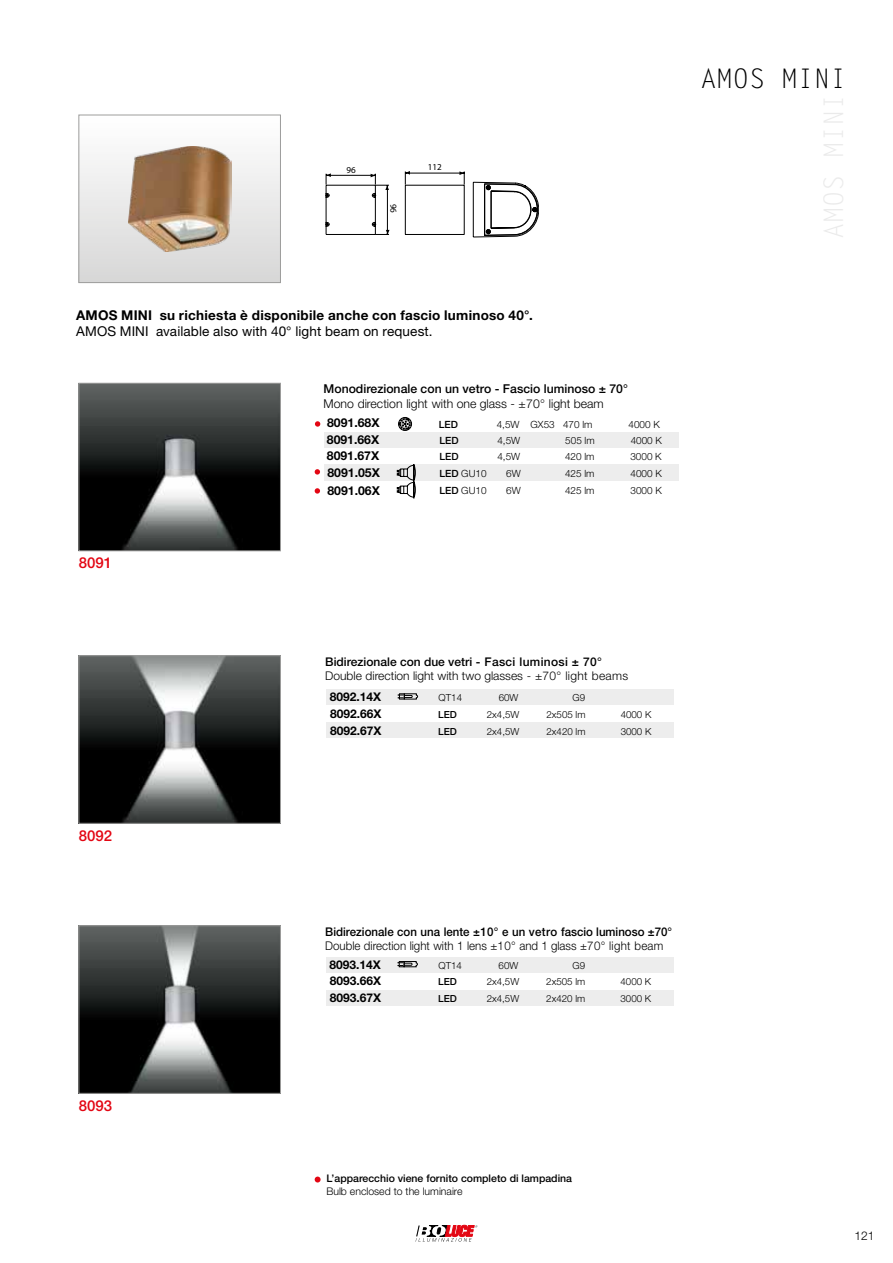
<style>
.page{position:relative;width:893px;height:1263px;background:#fff}
.page>*{position:absolute;margin:0;border:0;box-sizing:border-box;transform-origin:0 0}
.t1{font:27px "Letter Gothic Std";color:#000}
.t2{font:500 15px "Helvetica Neue LT Std";color:#e30613}
.t3{font:700 13.5px "Helvetica Neue LT Std";letter-spacing:.02em;color:#000}
.t4{font:13.5px "Helvetica Neue LT Std";letter-spacing:.01em;color:#000}
.t5{font:500 12.3px "Helvetica Neue";color:#000}
.t6{font:300 12.3px "Helvetica Neue";color:#000}
.t7{font:700 12.3px "Helvetica Neue";color:#000}
.t8{font:300 12px "Helvetica Neue";color:#000;scale:.96 1}
.t9{font:500 12px "Helvetica Neue";color:#000;scale:.96 1}
.t10{font:300 12px "Helvetica Neue";color:#000}
.t11{font:700 12px "Helvetica Neue";color:#000}
.t12{font:500 12px "Helvetica Neue";color:#000}
.t13{font:300 12px "Helvetica Neue LT Std";color:#000}
.t14{font:500 10.5px "Helvetica Neue LT Std";color:#000}
.t15{font:300 10.5px "Helvetica Neue LT Std";color:#000}
.t16{font:300 9.9px "Helvetica Neue";color:#000}
.t17{font:500 9.9px "Helvetica Neue";color:#000}
.t18{font:300 9.75px "Helvetica Neue";color:#000}
.t19{font:500 9.75px "Helvetica Neue";color:#000}
.t20{font:300 condensed 9px "Helvetica Neue";color:#000}
.s1{font-weight:500}
</style>
<div class="page">
<svg style="left:416px;top:1225px;width:61px;height:17px"></svg>
<div style="left:324px;top:432px;width:354px;height:16px;background:#ededed"></div>
<svg style="left:315px;top:469px;width:5px;height:6px"></svg>
<svg style="left:315px;top:488px;width:5px;height:6px"></svg>
<div style="left:324px;top:464px;width:355px;height:17px;background:#ededed"></div>
<svg style="left:397px;top:464px;width:19px;height:34px"></svg>
<svg style="left:315px;top:421px;width:5px;height:6px"></svg>
<svg style="left:399px;top:418px;width:12px;height:12px"></svg>
<div style="left:398px;top:417px;width:14px;height:14px;border:1px solid #000;border-radius:50%"></div>
<img style="left:81px;top:657px;width:198px;height:164px">
<div style="left:79px;top:655px;width:202px;height:168px;border:1px solid #9d9d9c"></div>
<img style="left:81px;top:927px;width:198px;height:164px">
<div style="left:79px;top:925px;width:202px;height:168px;border:1px solid #9d9d9c"></div>
<img style="left:81px;top:385px;width:198px;height:164px">
<div style="left:79px;top:383px;width:202px;height:168px;border:1px solid #9d9d9c"></div>
<div style="left:79px;top:115px;width:201px;height:168px;background:linear-gradient(to bottom,#fff,#d7d7d7)"></div>
<img style="left:128px;top:146px;width:103px;height:106px">
<div style="left:79px;top:115px;width:202px;height:168px;border:1px solid #9d9d9c"></div>
<svg style="left:325px;top:171px;width:140px;height:64px"></svg>
<svg style="left:473px;top:182px;width:66px;height:55px"></svg>
<div style="left:326px;top:957px;width:347px;height:15px;background:#ededed"></div>
<div style="left:326px;top:990px;width:347px;height:16px;background:#ededed"></div>
<svg style="left:398px;top:961px;width:20px;height:6px"></svg>
<div style="left:326px;top:689px;width:347px;height:15px;background:#ededed"></div>
<div style="left:326px;top:722px;width:347px;height:16px;background:#ededed"></div>
<svg style="left:398px;top:693px;width:20px;height:7px"></svg>
<svg style="left:315px;top:1176px;width:6px;height:6px"></svg>
<p class="t20" style="left:346px;top:164px;width:11px">96</p>
<p class="t20" style="left:399px;top:204px;width:11px;rotate:90deg">96</p>
<p class="t20" style="left:428px;top:162px;width:15px">112</p>
<h1 class="t1" style="left:700px;top:63px;width:147px">AMOS MINI</h1>
<h3 class="t3" style="left:76px;top:307px;width:458px">AMOS MINI su richiesta è disponibile anche con fascio luminoso 40°.</h3>
<h3 class="t4" style="left:76px;top:323px;width:358px">AMOS MINI available also with 40° light beam on request.</h3>
<h2 class="t2" style="left:79px;top:554px;width:35px">8091</h2>
<h2 class="t2" style="left:79px;top:826px;width:35px">8092</h2>
<h2 class="t2" style="left:79px;top:1096px;width:35px">8093</h2>
<p class="t5" style="left:324px;top:381px;width:306px">Monodirezionale con un vetro - Fascio luminoso ± 70°</p>
<p class="t6" style="left:324px;top:396px;width:282px">Mono direction light with one glass - ±70° light beam</p>
<p class="t7" style="left:327px;top:430px;width:54px">8091.66X</p>
<p class="t17" style="left:440px;top:434px;width:21px">LED</p>
<p class="t16" style="left:497px;top:434px;width:24px">4,5W</p>
<p class="t16" style="left:565px;top:434px;width:31px">505 lm</p>
<p class="t16" style="left:631px;top:434px;width:33px">4000 K</p>
<p class="t7" style="left:327px;top:446px;width:54px">8091.67X</p>
<p class="t17" style="left:440px;top:451px;width:21px">LED</p>
<p class="t16" style="left:497px;top:450px;width:24px">4,5W</p>
<p class="t16" style="left:565px;top:450px;width:31px">420 lm</p>
<p class="t16" style="left:630px;top:450px;width:33px">3000 K</p>
<p class="t7" style="left:327px;top:463px;width:54px">8091.05X</p>
<p class="t16" style="left:439px;top:467px;width:49px"><span class="s1">LED</span> GU10</p>
<p class="t16" style="left:506px;top:467px;width:16px">6W</p>
<p class="t16" style="left:565px;top:467px;width:31px">425 lm</p>
<p class="t16" style="left:630px;top:467px;width:33px">4000 K</p>
<p class="t7" style="left:327px;top:480px;width:54px">8091.06X</p>
<p class="t16" style="left:439px;top:485px;width:49px"><span class="s1">LED</span> GU10</p>
<p class="t16" style="left:506px;top:485px;width:16px">6W</p>
<p class="t16" style="left:565px;top:485px;width:31px">425 lm</p>
<p class="t16" style="left:630px;top:485px;width:33px">3000 K</p>
<p class="t7" style="left:327px;top:413px;width:54px">8091.68X</p>
<p class="t17" style="left:439px;top:419px;width:21px">LED</p>
<p class="t16" style="left:497px;top:419px;width:97px">4,5W GX53 470 lm</p>
<p class="t16" style="left:628px;top:419px;width:33px">4000 K</p>
<p class="t12" style="left:325px;top:652px;width:278px">Bidirezionale con due vetri - Fasci luminosi ± 70°</p>
<p class="t10" style="left:325px;top:666px;width:304px">Double direction light with two glasses - ±70° light beams</p>
<p class="t11" style="left:330px;top:687px;width:53px">8092.14X</p>
<p class="t18" style="left:439px;top:689px;width:25px">QT14</p>
<p class="t18" style="left:499px;top:689px;width:21px">60W</p>
<p class="t18" style="left:573px;top:689px;width:14px">G9</p>
<p class="t11" style="left:330px;top:704px;width:53px">8092.66X</p>
<p class="t19" style="left:438px;top:706px;width:20px">LED</p>
<p class="t18" style="left:487px;top:706px;width:34px">2x4,5W</p>
<p class="t18" style="left:546px;top:706px;width:41px">2x505 lm</p>
<p class="t18" style="left:621px;top:706px;width:32px">4000 K</p>
<p class="t11" style="left:330px;top:721px;width:53px">8092.67X</p>
<p class="t19" style="left:438px;top:723px;width:20px">LED</p>
<p class="t18" style="left:487px;top:723px;width:34px">2x4,5W</p>
<p class="t18" style="left:546px;top:723px;width:41px">2x420 lm</p>
<p class="t18" style="left:621px;top:723px;width:32px">3000 K</p>
<p class="t9" style="left:325px;top:922px;width:363px">Bidirezionale con una lente ±10° e un vetro fascio luminoso ±70°</p>
<p class="t8" style="left:325px;top:936px;width:354px">Double direction light with 1 lens ±10° and 1 glass ±70° light beam</p>
<p class="t11" style="left:330px;top:955px;width:53px">8093.14X</p>
<p class="t18" style="left:438px;top:957px;width:25px">QT14</p>
<p class="t18" style="left:499px;top:957px;width:21px">60W</p>
<p class="t18" style="left:572px;top:957px;width:14px">G9</p>
<p class="t11" style="left:330px;top:972px;width:53px">8093.66X</p>
<p class="t19" style="left:438px;top:974px;width:20px">LED</p>
<p class="t18" style="left:487px;top:974px;width:34px">2x4,5W</p>
<p class="t18" style="left:546px;top:974px;width:41px">2x505 lm</p>
<p class="t18" style="left:620px;top:974px;width:32px">4000 K</p>
<p class="t11" style="left:330px;top:989px;width:53px">8093.67X</p>
<p class="t19" style="left:438px;top:991px;width:20px">LED</p>
<p class="t18" style="left:487px;top:991px;width:34px">2x4,5W</p>
<p class="t18" style="left:546px;top:991px;width:41px">2x420 lm</p>
<p class="t18" style="left:620px;top:991px;width:32px">3000 K</p>
<p class="t14" style="left:326px;top:1172px;width:247px">L’apparecchio viene fornito completo di lampadina</p>
<p class="t15" style="left:326px;top:1185px;width:138px">Bulb enclosed to the luminaire</p>
<p class="t13" style="left:855px;top:1228px;width:22px">121</p>
</div>
